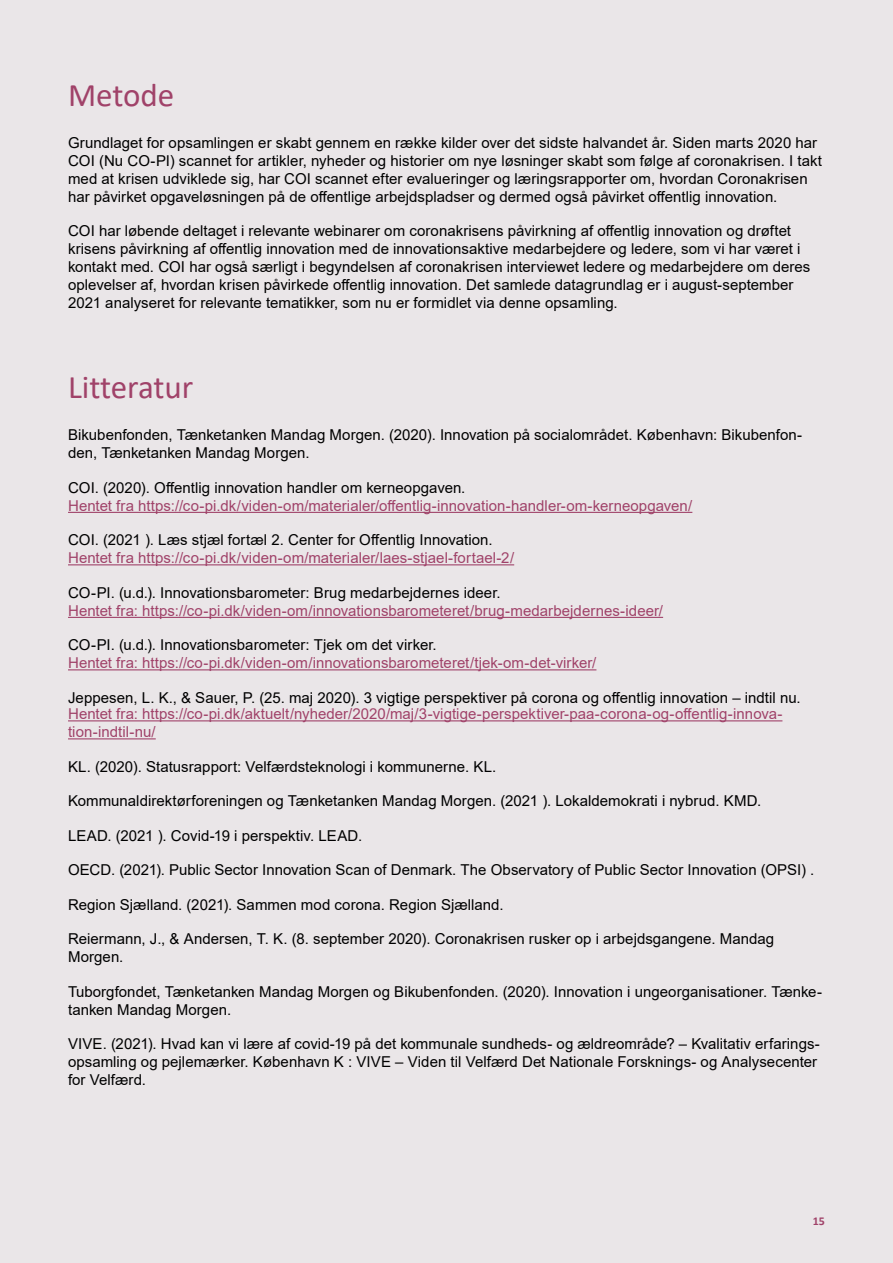
<style>
.page{position:relative;width:893px;height:1263px;background:#eae6e8}
.page>*{position:absolute;margin:0;border:0;box-sizing:border-box;transform-origin:0 0}
.t1{font:33px "Calibri";color:#a04269}
.t2{font:15px/18px "Arial";letter-spacing:.005em;color:#000}
.t3{font:15px/18px "Arial";letter-spacing:.005em;color:#a04269}
.t4{font:700 12px "Calibri";color:#a04269}
</style>
<div class="page">
<hr style="left:68px;top:512px;width:624px;height:1px;background:#a04269">
<hr style="left:68px;top:564px;width:446px;height:1px;background:#a04269">
<hr style="left:68px;top:617px;width:595px;height:1px;background:#a04269">
<hr style="left:68px;top:669px;width:528px;height:1px;background:#a04269">
<hr style="left:68px;top:720px;width:714px;height:1px;background:#a04269">
<hr style="left:68px;top:738px;width:88px;height:1px;background:#a04269">
<h1 class="t1" style="left:68px;top:72px;width:108px">Metode</h1>
<p class="t2" style="left:68px;top:133px;width:756px">Grundlaget for opsamlingen er skabt gennem en række kilder over det sidste halvandet år. Siden marts 2020 har COI (Nu CO-PI) scannet for artikler, nyheder og historier om nye løsninger skabt som følge af coronakrisen. I takt med at krisen udviklede sig, har COI scannet efter evalueringer og læringsrapporter om, hvordan Coronakrisen har påvirket opgaveløsningen på de offentlige arbejdspladser og dermed også påvirket offentlig innovation.</p>
<p class="t2" style="left:68px;top:222px;width:744px">COI har løbende deltaget i relevante webinarer om coronakrisens påvirkning af offentlig innovation og drøftet krisens påvirkning af offentlig innovation med de innovationsaktive medarbejdere og ledere, som vi har været i kontakt med. COI har også særligt i begyndelsen af coronakrisen interviewet ledere og medarbejdere om deres oplevelser af, hvordan krisen påvirkede offentlig innovation. Det samlede datagrundlag er i august-september 2021 analyseret for relevante tematikker, som nu er formidlet via denne opsamling.</p>
<h1 class="t1" style="left:68px;top:364px;width:127px">Litteratur</h1>
<p class="t2" style="left:68px;top:426px;width:735px">Bikubenfonden, Tænketanken Mandag Morgen. (2020). Innovation på socialområdet. København: Bikubenfon&shy;den, Tænketanken Mandag Morgen.</p>
<p class="t2" style="left:68px;top:478px;width:399px">COI. (2020). Offentlig innovation handler om kerneopgaven.</p>
<p class="t3" style="left:68px;top:496px;width:626px">Hentet fra https://co-pi.dk/viden-om/materialer/offentlig-innovation-handler-om-kerneopgaven/</p>
<p class="t2" style="left:68px;top:531px;width:426px">COI. (2021 ). Læs stjæl fortæl 2. Center for Offentlig Innovation.</p>
<p class="t3" style="left:68px;top:549px;width:448px">Hentet fra https://co-pi.dk/viden-om/materialer/laes-stjael-fortael-2/</p>
<p class="t2" style="left:68px;top:583px;width:434px">CO-PI. (u.d.). Innovationsbarometer: Brug medarbejdernes ideer.</p>
<p class="t3" style="left:68px;top:601px;width:597px">Hentet fra: https://co-pi.dk/viden-om/innovationsbarometeret/brug-medarbejdernes-ideer/</p>
<p class="t2" style="left:68px;top:636px;width:370px">CO-PI. (u.d.). Innovationsbarometer: Tjek om det virker.</p>
<p class="t3" style="left:68px;top:654px;width:530px">Hentet fra: https://co-pi.dk/viden-om/innovationsbarometeret/tjek-om-det-virker/</p>
<p class="t2" style="left:68px;top:688px;width:734px">Jeppesen, L. K., &amp; Sauer, P. (25. maj 2020). 3 vigtige perspektiver på corona og offentlig innovation – indtil nu.</p>
<p class="t3" style="left:68px;top:705px;width:716px">Hentet fra: https://co-pi.dk/aktuelt/nyheder/2020/maj/3-vigtige-perspektiver-paa-corona-og-offentlig-innova&shy;tion-indtil-nu/</p>
<p class="t2" style="left:68px;top:757px;width:430px">KL. (2020). Statusrapport: Velfærdsteknologi i kommunerne. KL.</p>
<p class="t2" style="left:68px;top:792px;width:695px">Kommunaldirektørforeningen og Tænketanken Mandag Morgen. (2021 ). Lokaldemokrati i nybrud. KMD.</p>
<p class="t2" style="left:68px;top:826px;width:296px">LEAD. (2021 ). Covid-19 i perspektiv. LEAD.</p>
<p class="t2" style="left:68px;top:861px;width:748px">OECD. (2021). Public Sector Innovation Scan of Denmark. The Observatory of Public Sector Innovation (OPSI) .</p>
<p class="t2" style="left:68px;top:895px;width:437px">Region Sjælland. (2021). Sammen mod corona. Region Sjælland.</p>
<p class="t2" style="left:68px;top:930px;width:708px">Reiermann, J., &amp; Andersen, T. K. (8. september 2020). Coronakrisen rusker op i arbejdsgangene. Mandag<br>Morgen.</p>
<p class="t2" style="left:68px;top:982px;width:755px">Tuborgfondet, Tænketanken Mandag Morgen og Bikubenfonden. (2020). Innovation i ungeorganisationer. Tænke&shy;tanken Mandag Morgen.</p>
<p class="t2" style="left:68px;top:1035px;width:753px">VIVE. (2021). Hvad kan vi lære af covid-19 på det kommunale sundheds- og ældreområde? – Kvalitativ erfarings&shy;opsamling og pejlemærker. København K : VIVE – Viden til Velfærd Det Nationale Forsknings- og Analysecenter for Velfærd.</p>
<p class="t4" style="left:813px;top:1213px;width:14px">15</p>
</div>
